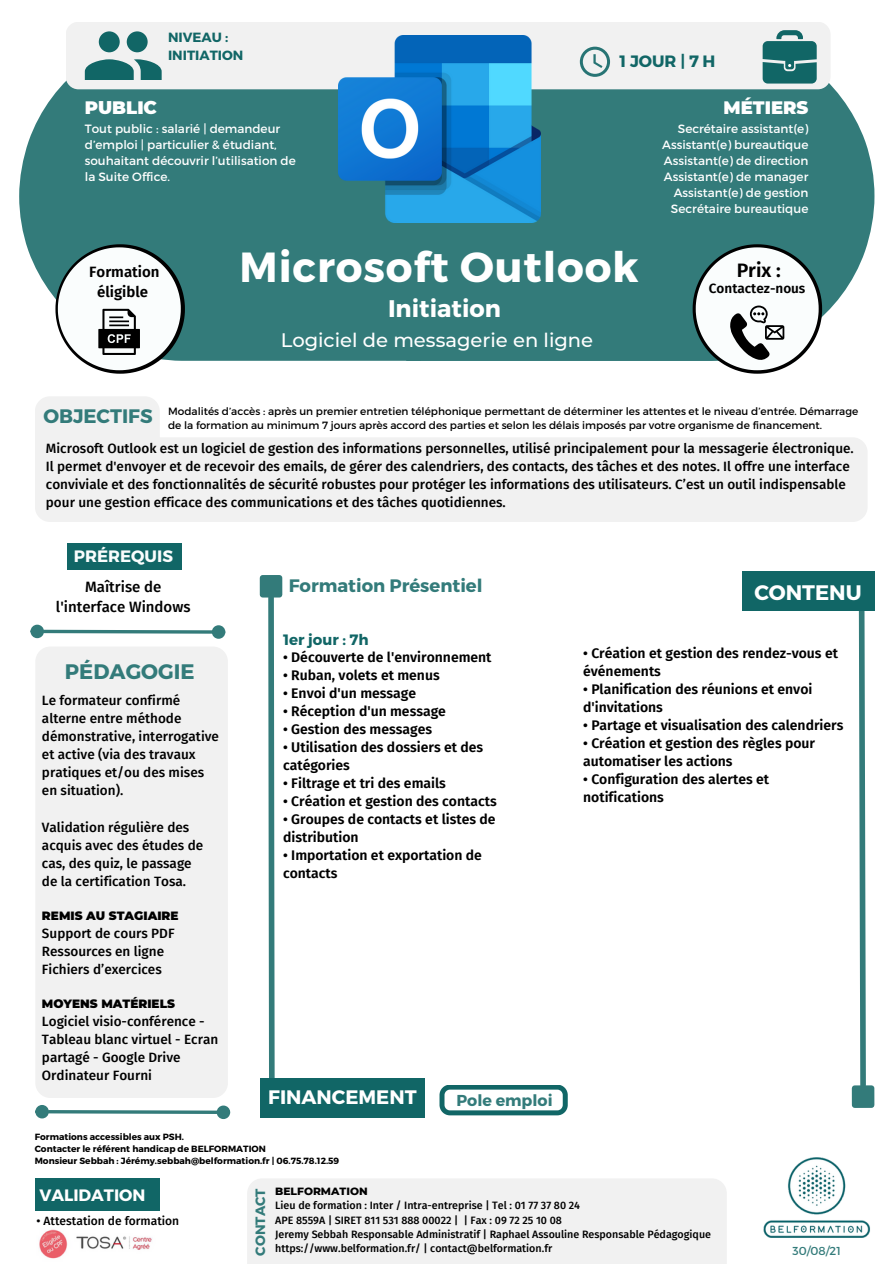
<style>
.page{position:relative;width:894px;height:1264px;background:#fff}
.page>*{position:absolute;margin:0;border:0;box-sizing:border-box;transform-origin:0 0}
.t1{font:700 42px "Montserrat";letter-spacing:.02em;color:#fff}
.t2{font:700 24px "Montserrat";color:#fff}
.t3{font:700 21px "Montserrat";color:#337b7a}
.t4{font:700 21px "Montserrat";color:#fff}
.t5{font:500 19.5px "Montserrat";color:#fff}
.t6{font:700 19.5px "Montserrat";color:#fff}
.t7{font:700 19.5px "Montserrat";color:#337b7a}
.t8{font:600 19.5px "Fira Sans";color:#000}
.t9{font:700 18px "Montserrat";color:#337b7a}
.t10{font:900 18px "Montserrat";color:#fff}
.t11{font:700 16.5px "Montserrat";color:#fff}
.t12{font:700 16.5px "Montserrat";color:#fafdfd}
.t13{font:700 16.5px "Montserrat";color:#166}
.t14{font:700 15.9px "Montserrat";color:#337b7a}
.t15{font:500 15px "Fira Sans";color:#000}
.t16{font:600 15px "Fira Sans";color:#000}
.t17{font:700 15px "Montserrat";color:#166}
.t18{font:600 13.95px/18px "Fira Sans";color:#000}
.t19{font:500 13.5px/18px "Fira Sans";color:#000}
.t20{font:600 13.5px "Fira Sans";color:#000}
.t21{font:700 13.5px "Montserrat";color:#337b7a}
.t22{font:700 13.35px "Montserrat";color:#166}
.t23{font:12px/16px "Montserrat";color:#fff}
.t24{font:900 12px "Montserrat";color:#000}
.t25{font:500 12px "Fira Sans";color:#000}
.t26{font:11.55px "Montserrat";color:#337b7a}
.t27{font:500 10.65px "Fira Sans";color:#000}
.t28{font:800 10.65px "Montserrat";color:#000}
.t29{font:10.5px/14px "Montserrat";color:#000}
.t30{font:700 9px "Montserrat";color:#000}
</style>
<div class="page">
<svg style="left:265px;top:597px;width:12px;height:480px"></svg>
<div style="left:262px;top:578px;width:17px;height:16px;background:#337b7a"></div>
<div style="left:260px;top:575px;width:22px;height:22px;border:6px solid #337b7a"></div>
<svg style="left:43px;top:628px;width:170px;height:7px"></svg>
<div style="left:32px;top:626px;width:10px;height:10px;background:#337b7a;border-radius:50%"></div>
<div style="left:30px;top:624px;width:14px;height:14px;border:3px solid #337b7a;border-radius:50%"></div>
<div style="left:213px;top:627px;width:10px;height:10px;background:#337b7a;border-radius:50%"></div>
<div style="left:212px;top:625px;width:13px;height:13px;border:3px solid #337b7a;border-radius:50%"></div>
<svg style="left:48px;top:1110px;width:168px;height:5px"></svg>
<div style="left:37px;top:1106px;width:10px;height:10px;background:#337b7a;border-radius:50%"></div>
<div style="left:35px;top:1104px;width:14px;height:14px;border:3px solid #337b7a;border-radius:50%"></div>
<div style="left:218px;top:1107px;width:10px;height:10px;background:#337b7a;border-radius:50%"></div>
<div style="left:216px;top:1105px;width:14px;height:14px;border:3px solid #337b7a;border-radius:50%"></div>
<svg style="left:858px;top:611px;width:8px;height:474px"></svg>
<div style="left:854px;top:1088px;width:17px;height:17px;background:#337b7a"></div>
<div style="left:851px;top:1085px;width:23px;height:22px;border:6px solid #337b7a"></div>
<svg style="left:19px;top:80px;width:387px;height:281px;fill:#337b7a"></svg>
<div style="left:406px;top:80px;width:468px;height:281px;background:#337b7a"></div>
<div style="left:66px;top:22px;width:764px;height:67px;background:#f1f1f1;border-radius:13px"></div>
<svg style="left:55px;top:244px;width:130px;height:130px"></svg>
<svg style="left:85px;top:31px;width:76px;height:49px"></svg>
<svg style="left:762px;top:30px;width:54px;height:53px"></svg>
<div style="left:742px;top:571px;width:132px;height:40px;background:#166"></div>
<div style="left:35px;top:1178px;width:124px;height:32px;background:#166"></div>
<div style="left:260px;top:1077px;width:164px;height:40px;background:#166"></div>
<div style="left:35px;top:646px;width:193px;height:451px;background:#f1f1f1;border-radius:15px"></div>
<div style="left:35px;top:396px;width:125px;height:126px;background:#f1f1f1;border-radius:15px"></div>
<div style="left:116px;top:437px;width:751px;height:85px;background:#f1f1f1;border-radius:15px"></div>
<div style="left:67px;top:543px;width:114px;height:27px;background:#166"></div>
<svg style="left:579px;top:47px;width:31px;height:30px"></svg>
<img style="left:39px;top:1229px;width:113px;height:30px">
<img style="left:763px;top:1157px;width:107px;height:81px">
<svg style="left:692px;top:244px;width:129px;height:130px"></svg>
<div style="left:247px;top:1179px;width:479px;height:84px;background:#f1f1f1"></div>
<img style="left:338px;top:36px;width:202px;height:187px">
<svg style="left:439px;top:1085px;width:128px;height:30px"></svg>
<p class="t22" style="left:168px;top:28px;width:62px">NIVEAU :</p>
<p class="t22" style="left:168px;top:46px;width:77px">INITIATION</p>
<p class="t10" style="left:85px;top:96px;width:74px">PUBLIC</p>
<p class="t23" style="left:85px;top:120px;width:212px">Tout public : salarié | demandeur d’emploi | particulier &amp; étudiant, souhaitant découvrir l’utilisation de</p>
<p class="t23" style="left:85px;top:168px;width:87px">la Suite Office.</p>
<p class="t13" style="left:619px;top:51px;width:97px">1JOUR|7H</p>
<p class="t10" style="left:723px;top:96px;width:86px">MÉTIERS</p>
<p class="t23" style="left:677px;top:120px;width:132px">Secrétaire assistant(e)</p>
<p class="t23" style="left:662px;top:136px;width:148px">Assistant(e) bureautique</p>
<p class="t23" style="left:663px;top:152px;width:146px">Assistant(e) de direction</p>
<p class="t23" style="left:663px;top:168px;width:146px">Assistant(e) de manager</p>
<p class="t23" style="left:673px;top:184px;width:136px">Assistant(e) de gestion</p>
<p class="t23" style="left:670px;top:200px;width:139px">Secrétaire bureautique</p>
<p class="t16" style="left:89px;top:263px;width:72px">Formation</p>
<p class="t16" style="left:97px;top:283px;width:52px">éligible</p>
<h4 class="t1" style="left:239px;top:240px;width:400px">Microsoft Outlook</h4>
<p class="t2" style="left:388px;top:293px;width:114px">Initiation</p>
<p class="t5" style="left:281px;top:328px;width:314px">Logiciel de messagerie en ligne</p>
<p class="t8" style="left:736px;top:258px;width:46px">Prix :</p>
<p class="t20" style="left:708px;top:281px;width:98px">Contactez-nous</p>
<p class="t7" style="left:43px;top:404px;width:111px">OBJECTIFS</p>
<p class="t29" style="left:168px;top:403px;width:691px">Modalités d’accès : après un premier entretien téléphonique permettant de déterminer les attentes et le niveau d’entrée. Démarrage de la formation au minimum 7 jours après accord des parties et selon les délais imposés par votre organisme de financement.</p>
<p class="t19" style="left:46px;top:439px;width:809px">Microsoft Outlook est un logiciel de gestion des informations personnelles, utilisé principalement pour la messagerie électronique.<br>Il permet d'envoyer et de recevoir des emails, de gérer des calendriers, des contacts, des tâches et des notes. Il offre une interface conviviale et des fonctionnalités de sécurité robustes pour protéger les informations des utilisateurs. C’est un outil indispensable pour une gestion efficace des communications et des tâches quotidiennes.</p>
<h5 class="t12" style="left:74px;top:545px;width:101px">PRÉREQUIS</h5>
<p class="t15" style="left:85px;top:578px;width:78px">Maîtrise de</p>
<p class="t9" style="left:289px;top:574px;width:195px">Formation Présentiel</p>
<p class="t15" style="left:56px;top:598px;width:136px">l'interface Windows</p>
<p class="t3" style="left:65px;top:658px;width:131px">PÉDAGOGIE</p>
<p class="t19" style="left:42px;top:692px;width:178px">Le formateur confirmé alterne entre méthode démonstrative, interrogative et active (via des travaux pratiques et/ou des mises en situation).</p>
<p class="t19" style="left:42px;top:818px;width:163px">Validation régulière des acquis avec des études de cas, des quiz, le passage</p>
<p class="t19" style="left:42px;top:872px;width:146px">de la certification Tosa.</p>
<p class="t24" style="left:42px;top:907px;width:138px">REMIS AU STAGIAIRE</p>
<h3 class="t19" style="left:42px;top:924px;width:134px">Support de cours PDF<br>Ressources en ligne</h3>
<h6 class="t19" style="left:42px;top:960px;width:121px">Fichiers d’exercices</h6>
<p class="t24" style="left:42px;top:995px;width:134px">MOYENS MATÉRIELS</p>
<p class="t19" style="left:42px;top:1012px;width:178px">Logiciel visio-conférence -<br>Tableau blanc virtuel - Ecran partagé - Google Drive</p>
<p class="t19" style="left:42px;top:1066px;width:111px">Ordinateur Fourni</p>
<p class="t17" style="left:283px;top:630px;width:87px">1er jour : 7h</p>
<p class="t18" style="left:283px;top:648px;width:210px">• Découverte de l'environnement</p>
<p class="t18" style="left:283px;top:666px;width:158px">• Ruban, volets et menus</p>
<p class="t18" style="left:283px;top:684px;width:134px">• Envoi d'un message</p>
<p class="t18" style="left:283px;top:702px;width:164px">• Réception d'un message</p>
<p class="t18" style="left:283px;top:720px;width:150px">• Gestion des messages</p>
<p class="t18" style="left:283px;top:738px;width:201px">• Utilisation des dossiers et des catégories</p>
<p class="t18" style="left:283px;top:774px;width:164px">• Filtrage et tri des emails</p>
<p class="t18" style="left:283px;top:792px;width:215px">• Création et gestion des contacts</p>
<p class="t18" style="left:283px;top:810px;width:214px">• Groupes de contacts et listes de distribution</p>
<p class="t18" style="left:283px;top:846px;width:200px">• Importation et exportation de contacts</p>
<p class="t6" style="left:268px;top:1084px;width:150px">FINANCEMENT</p>
<p class="t14" style="left:456px;top:1090px;width:97px">Pole emploi</p>
<p class="t30" style="left:35px;top:1130px;width:151px">Formations accessibles aux PSH.</p>
<p class="t30" style="left:35px;top:1142px;width:232px">Contacter le référent handicap de BELFORMATION</p>
<h5 class="t30" style="left:35px;top:1154px;width:306px">Monsieur Sebbah : Jérémy.sebbah@belformation.fr | 06.75.78.12.59</h5>
<h4 class="t4" style="left:754px;top:578px;width:109px">CONTENU</h4>
<p class="t18" style="left:583px;top:644px;width:256px">• Création et gestion des rendez-vous et événements</p>
<p class="t18" style="left:583px;top:680px;width:231px">• Planification des réunions et envoi d'invitations</p>
<p class="t18" style="left:583px;top:716px;width:262px">• Partage et visualisation des calendriers</p>
<p class="t18" style="left:583px;top:734px;width:233px">• Création et gestion des règles pour automatiser les actions</p>
<p class="t18" style="left:583px;top:770px;width:187px">• Configuration des alertes et notifications</p>
<h3 class="t11" style="left:39px;top:1184px;width:108px">VALIDATION</h3>
<h3 class="t25" style="left:37px;top:1214px;width:144px">• Attestation de formation</h3>
<p class="t21" style="left:251px;top:1255px;width:69px;rotate:-90deg">CONTACT</p>
<h3 class="t28" style="left:275px;top:1184px;width:94px">BELFORMATION</h3>
<p class="t27" style="left:275px;top:1199px;width:306px">Lieu de formation : Inter / Intra-entreprise | Tel : 01 77 37 80 24</p>
<p class="t27" style="left:275px;top:1213px;width:288px">APE 8559A | SIRET 811 531 888 00022 | | Fax : 09 72 25 10 08</p>
<p class="t27" style="left:275px;top:1227px;width:437px">Jeremy Sebbah Responsable Administratif | Raphael Assouline Responsable Pédagogique</p>
<p class="t27" style="left:275px;top:1242px;width:278px">https://www.belformation.fr/ | contact@belformation.fr</p>
<h1 class="t26" style="left:792px;top:1243px;width:50px">30/08/21</h1>
</div>
